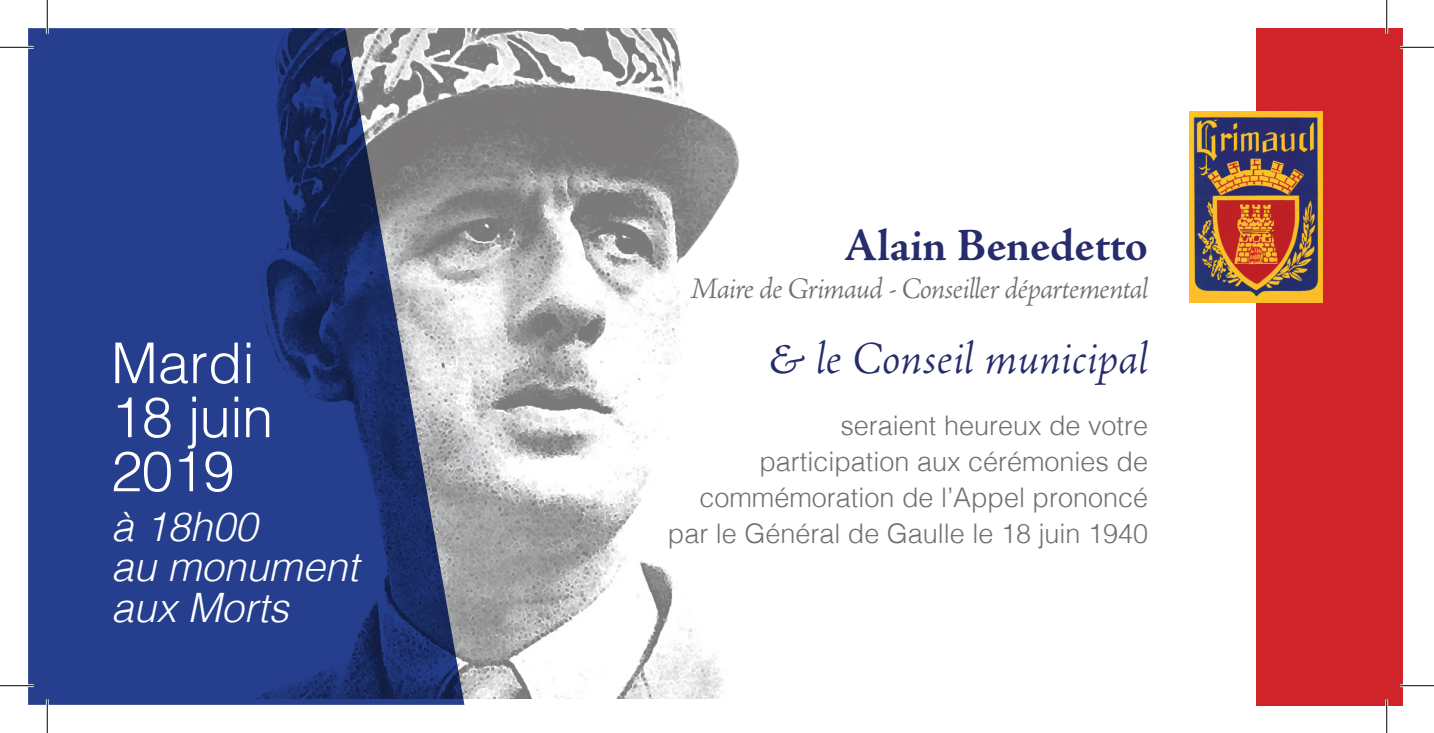
<style>
.page{position:relative;width:1434px;height:733px;background:#fff}
.page>*{position:absolute;margin:0;border:0;box-sizing:border-box;transform-origin:0 0}
.t1{font:300 56.25px/54px "Helvetica";letter-spacing:-.01em;color:#fff}
.t2{font:italic 300 46.57px "Adobe Jenson Pro";letter-spacing:-.005em;color:#262c6c}
.t3{font:700 46.57px "Adobe Jenson Pro";letter-spacing:-.005em;color:#262c6c}
.t4{font:italic 300 40.5px/40.5px "Helvetica";color:#fff}
.t5{font:italic 300 30.38px "Adobe Jenson Pro";letter-spacing:-.035em;color:#717074}
.t6{font:300 27px/36px "Helvetica";color:#717074;text-align:right}
</style>
<div class="page">
<div style="left:28px;top:28px;width:436px;height:676px;background:#253f8e"></div>
<img style="left:188px;top:28px;width:551px;height:670px">
<div style="left:1256px;top:28px;width:147px;height:677px;background:#d1232a"></div>
<img style="left:1190px;top:111px;width:133px;height:191px">
<hr style="left:0;top:46px;width:34px;height:3px;background:#fff">
<hr style="left:1400px;top:46px;width:34px;height:3px;background:#fff">
<hr style="left:0;top:684px;width:34px;height:2px;background:#fff">
<hr style="left:1400px;top:684px;width:34px;height:2px;background:#fff">
<hr style="left:46px;top:0;width:3px;height:34px;background:#fff">
<hr style="left:46px;top:699px;width:3px;height:33px;background:#fff">
<hr style="left:1385px;top:0;width:3px;height:34px;background:#fff">
<hr style="left:1385px;top:699px;width:3px;height:33px;background:#fff">
<hr style="left:0;top:47px;width:34px;height:1px;background:#000">
<hr style="left:1400px;top:47px;width:34px;height:1px;background:#000">
<hr style="left:0;top:685px;width:34px;height:1px;background:#000">
<hr style="left:1400px;top:685px;width:34px;height:1px;background:#000">
<hr style="left:47px;top:0;width:1px;height:34px;background:#000">
<hr style="left:47px;top:699px;width:1px;height:33px;background:#000">
<hr style="left:1386px;top:0;width:1px;height:34px;background:#000">
<hr style="left:1386px;top:699px;width:1px;height:33px;background:#000">
<h1 class="t1" style="left:111px;top:332px;width:164px">Mardi<br>18 juin<br>2019</h1>
<h3 class="t4" style="left:111px;top:503px;width:249px">à 18h00<br>au monument aux Morts</h3>
<h2 class="t3" style="left:844px;top:219px;width:306px">Alain Benedetto</h2>
<p class="t5" style="left:690px;top:271px;width:460px">Maire de Grimaud - Conseiller départemental</p>
<h2 class="t2" style="left:768px;top:332px;width:382px">&amp; le Conseil municipal</h2>
<p class="t6" style="left:668px;top:405px;width:482px">seraient heureux de votre<br>participation aux cérémonies de commémoration de l’Appel prononcé par le Général de Gaulle le 18 juin 1940</p>
</div>
